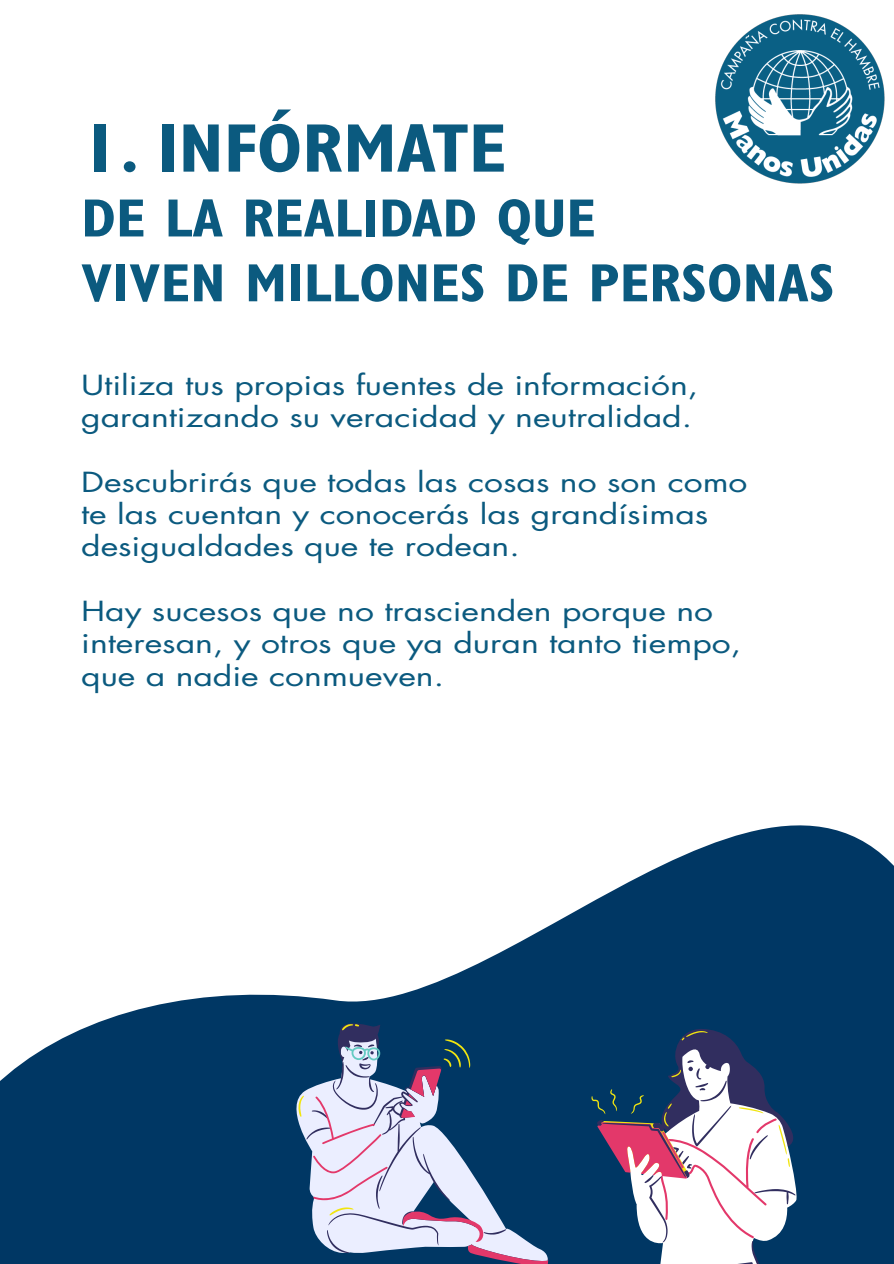
<style>
.page{position:relative;width:894px;height:1264px;background:#fff}
.page>*{position:absolute;margin:0;border:0;box-sizing:border-box;transform-origin:0 0}
.t1{font:700 condensed 69px "Gill Sans Std";color:#0b5a7f;scale:1.07 1}
.t2{font:700 condensed 54px/64.8px "Gill Sans Std";color:#0b5a7f;scale:1.07 1}
.t3{font:27px/32.2px "Futura Std";color:#0b5a7f;scale:1.25 1}
</style>
<div class="page">
<svg style="left:0;top:825px;width:893px;height:438px;fill:#003764"></svg>
<svg style="left:591px;top:1029px;width:6px;height:234px"></svg>
<svg style="left:597px;top:1028px;width:206px;height:235px"></svg>
<div style="left:282px;top:1021px;width:267px;height:242px;background:#003764"></div>
<div style="left:306px;top:1016px;width:200px;height:237px;background:#003764"></div>
<svg style="left:313px;top:1068px;width:235px;height:195px;background:#516f94"></svg>
<svg style="left:298px;top:1024px;width:172px;height:191px;background:#8b9ab7"></svg>
<img style="left:715px;top:14px;width:170px;height:170px">
<h1 class="t1" style="left:81px;top:107px;width:399px">1. INFÓRMATE</h1>
<h2 class="t2" style="left:81px;top:185px;width:705px">DE LA REALIDAD QUE<br>VIVEN MILLONES DE PERSONAS</h2>
<p class="t3" style="left:81px;top:369px;width:495px">Utiliza tus propias fuentes de información, garantizando su veracidad y neutralidad.</p>
<p class="t3" style="left:81px;top:466px;width:534px">Descubrirás que todas las cosas no son como te las cuentan y conocerás las grandísimas desigualdades que te rodean.</p>
<p class="t3" style="left:81px;top:595px;width:529px">Hay sucesos que no trascienden porque no interesan, y otros que ya duran tanto tiempo, que a nadie conmueven.</p>
</div>
